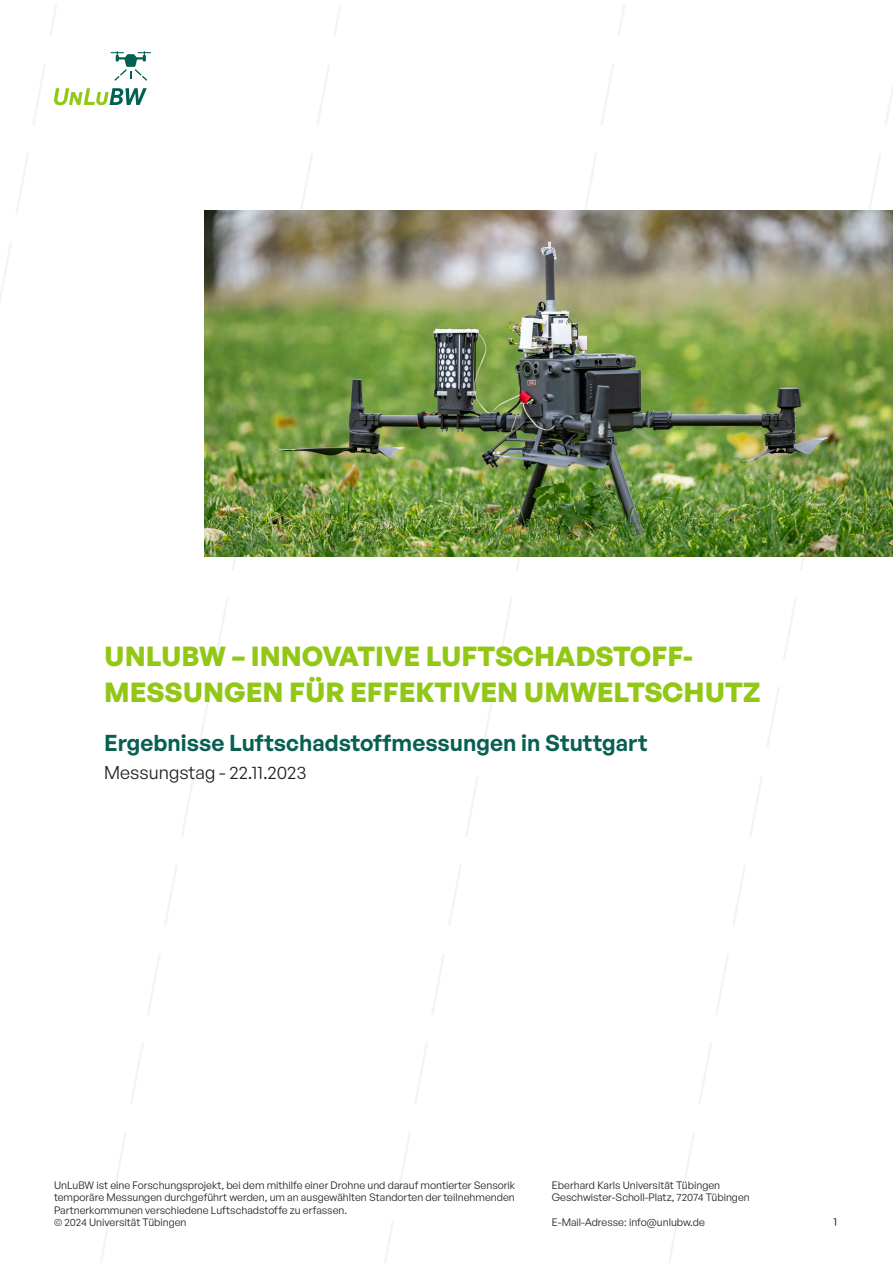
<style>
.page{position:relative;width:893px;height:1263px;background:#fff}
.page>*{position:absolute;margin:0;border:0;box-sizing:border-box;transform-origin:0 0}
.Dokumentüberschrift{font:700 27px/36px "General Sans";color:#92c716}
.t1{font:600 22.5px "General Sans";color:#086052}
.Absatz-Standard{font:18px "General Sans";color:#231f20}
.t2{font:10.5px/12.6px "General Sans";color:#231f20}
</style>
<div class="page">
<svg style="left:618px;top:6px;width:7px;height:30px"></svg>
<svg style="left:334px;top:6px;width:7px;height:30px"></svg>
<svg style="left:50px;top:6px;width:7px;height:30px"></svg>
<svg style="left:0;top:64px;width:46px;height:237px"></svg>
<svg style="left:54px;top:88px;width:93px;height:17px"></svg>
<svg style="left:110px;top:51px;width:41px;height:30px"></svg>
<img style="left:204px;top:210px;width:689px;height:346px">
<p class="Dokumentüberschrift" style="left:104px;top:638px;width:658px">UNLUBW – INNOVATIVE LUFTSCHADSTOFF-<br>MESSUNGEN FÜR EFFEKTIVEN UMWELTSCHUTZ</p>
<h2 class="t1" style="left:104px;top:728px;width:545px">Ergebnisse Luftschadstoffmessungen in Stuttgart</h2>
<p class="Absatz-Standard" style="left:104px;top:762px;width:204px">Messungstag - 22.11.2023</p>
<p class="t2" style="left:54px;top:1178px;width:463px">UnLuBW ist eine Forschungsprojekt, bei dem mithilfe einer Drohne und darauf montierter Sensorik temporäre Messungen durchgeführt werden, um an ausgewählten Standorten der teilnehmenden Partnerkommunen verschiedene Luftschadstoffe zu erfassen.<br>© 2024 Universität Tübingen</p>
<p class="t2" style="left:552px;top:1178px;width:199px">Eberhard Karls Universität Tübingen<br>Geschwister-Scholl-Platz, 72074 Tübingen</p>
<p class="t2" style="left:552px;top:1216px;width:154px">E-Mail-Adresse: info@unlubw.de</p>
<h3 class="Absatz-Standard" style="left:833px;top:1204px;width:5px">1</h3>
</div>
